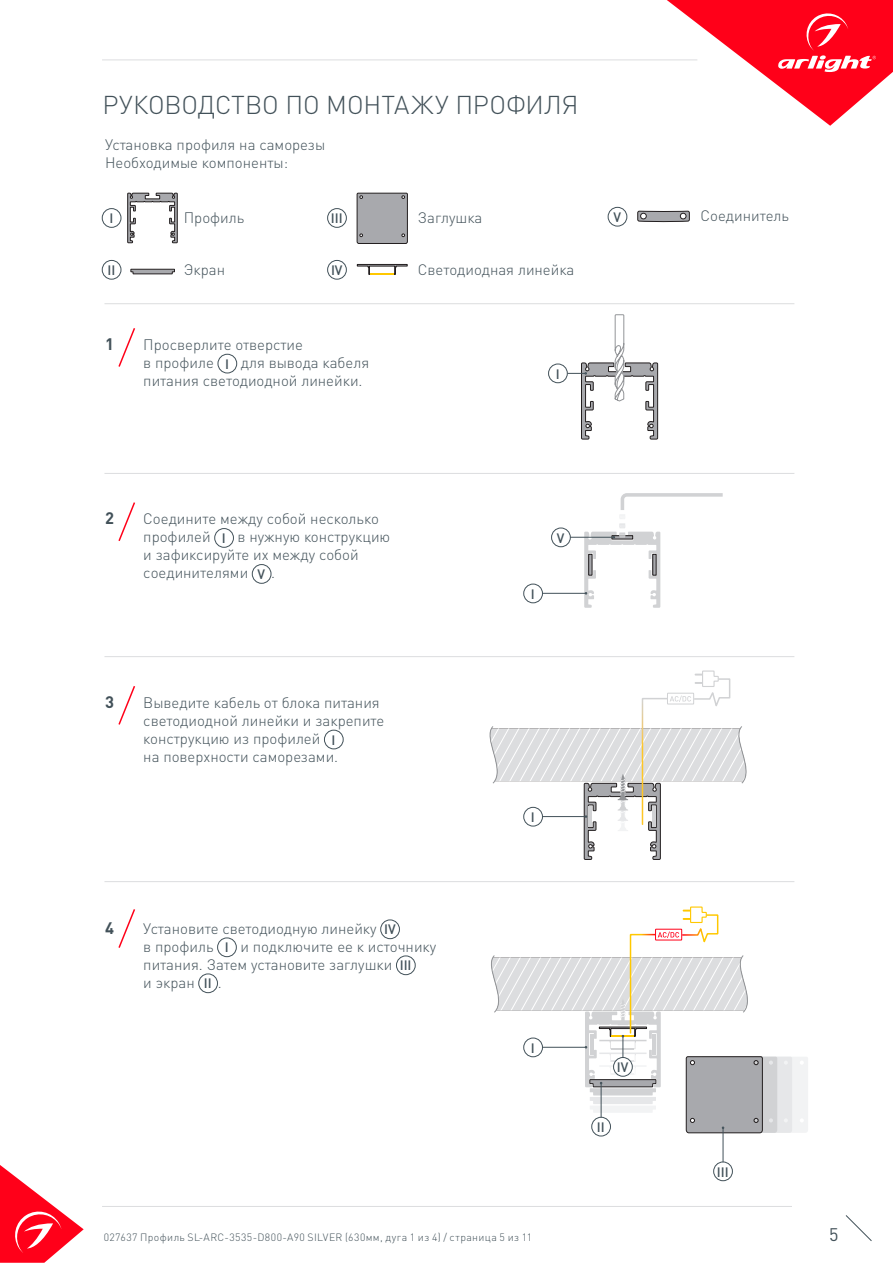
<style>
.page{position:relative;width:893px;height:1263px;background:#fff}
.page>*{position:absolute;margin:0;border:0;box-sizing:border-box;transform-origin:0 0}
.t1{font:300 25.5px "DIN Pro";letter-spacing:-.005em;color:#425159}
.t2{font:18px "DIN Pro";color:#425159}
.t3{font:700 16.5px "DIN Pro";color:#425159}
.t4{font:300 15px/18px "DIN Pro";color:#425159}
.t5{font:500 13.5px "DIN Pro";color:#425159}
.t6{font:300 10.5px "DIN Pro";letter-spacing:.04em;color:#425159}
</style>
<div class="page">
<svg style="left:0;top:1165px;width:84px;height:98px"></svg>
<svg style="left:845px;top:1215px;width:27px;height:26px"></svg>
<svg style="left:667px;top:0;width:226px;height:126px"></svg>
<hr style="left:102px;top:60px;width:595px;height:1px;background:#dcdddf">
<hr style="left:102px;top:1206px;width:690px;height:1px;background:#dcdddf">
<hr style="left:104px;top:303px;width:690px;height:1px;background:#dcdddf">
<hr style="left:104px;top:473px;width:690px;height:1px;background:#dcdddf">
<hr style="left:104px;top:656px;width:690px;height:1px;background:#dcdddf">
<hr style="left:104px;top:881px;width:690px;height:1px;background:#dcdddf">
<svg style="left:357px;top:264px;width:51px;height:11px"></svg>
<hr style="left:370px;top:273px;width:24px;height:2px;background:#ffc800">
<div style="left:327px;top:260px;width:20px;height:19px;border:1px solid #425159;border-radius:50%"></div>
<div style="left:608px;top:207px;width:19px;height:19px;border:1px solid #425159;border-radius:50%"></div>
<div style="left:218px;top:354px;width:19px;height:19px;border:1px solid #425159;border-radius:50%"></div>
<div style="left:215px;top:528px;width:19px;height:19px;border:1px solid #425159;border-radius:50%"></div>
<div style="left:252px;top:564px;width:19px;height:19px;border:1px solid #425159;border-radius:50%"></div>
<div style="left:324px;top:730px;width:19px;height:19px;border:1px solid #425159;border-radius:50%"></div>
<svg style="left:118px;top:328px;width:18px;height:39px"></svg>
<svg style="left:118px;top:502px;width:17px;height:39px"></svg>
<svg style="left:118px;top:686px;width:18px;height:39px"></svg>
<svg style="left:637px;top:211px;width:53px;height:11px"></svg>
<div style="left:551px;top:528px;width:19px;height:19px;border:1px solid #425159;border-radius:50%"></div>
<div style="left:523px;top:584px;width:20px;height:19px;border:1px solid #425159;border-radius:50%"></div>
<hr style="left:570px;top:537px;width:43px;height:1px;background:#425159">
<hr style="left:542px;top:593px;width:43px;height:1px;background:#425159">
<div style="left:548px;top:364px;width:19px;height:19px;border:1px solid #425159;border-radius:50%"></div>
<svg style="left:567px;top:314px;width:91px;height:125px"></svg>
<div style="left:591px;top:1117px;width:20px;height:19px;border:1px solid #425159;border-radius:50%"></div>
<div style="left:713px;top:1162px;width:20px;height:19px;border:1px solid #425159;border-radius:50%"></div>
<hr style="left:723px;top:1128px;width:1px;height:34px;background:#425159">
<svg style="left:584px;top:493px;width:139px;height:115px"></svg>
<div style="left:588px;top:554px;width:4px;height:21px;border:1px solid #231f20"></div>
<div style="left:380px;top:920px;width:20px;height:19px;border:1px solid #425159;border-radius:50%"></div>
<div style="left:217px;top:938px;width:20px;height:19px;border:1px solid #425159;border-radius:50%"></div>
<div style="left:396px;top:956px;width:19px;height:19px;border:1px solid #425159;border-radius:50%"></div>
<div style="left:199px;top:974px;width:19px;height:19px;border:1px solid #425159;border-radius:50%"></div>
<svg style="left:118px;top:909px;width:18px;height:39px"></svg>
<svg style="left:489px;top:670px;width:258px;height:190px"></svg>
<svg style="left:356px;top:193px;width:52px;height:51px;background:#9e9fa2"></svg>
<div style="left:102px;top:208px;width:19px;height:20px;border:1px solid #425159;border-radius:50%"></div>
<div style="left:102px;top:260px;width:19px;height:19px;border:1px solid #425159;border-radius:50%"></div>
<div style="left:327px;top:208px;width:20px;height:20px;border:1px solid #425159;border-radius:50%"></div>
<svg style="left:127px;top:193px;width:51px;height:50px"></svg>
<svg style="left:130px;top:269px;width:45px;height:5px"></svg>
<svg style="left:491px;top:906px;width:317px;height:227px"></svg>
<p class="t1" style="left:103px;top:87px;width:477px">РУКОВОДСТВО ПО МОНТАЖУ ПРОФИЛЯ</p>
<p class="t4" style="left:105px;top:134px;width:222px">Установка профиля на саморезы</p>
<p class="t4" style="left:105px;top:152px;width:185px">Необходимые компоненты:</p>
<p class="t5" style="left:109px;top:209px;width:5px">I</p>
<p class="t4" style="left:418px;top:207px;width:66px">Заглушка</p>
<p class="t5" style="left:107px;top:261px;width:9px">II</p>
<p class="t4" style="left:184px;top:207px;width:62px">Профиль</p>
<p class="t4" style="left:184px;top:260px;width:43px">Экран</p>
<p class="t5" style="left:331px;top:209px;width:13px">III</p>
<p class="t4" style="left:418px;top:260px;width:158px">Cветодиодная линейка</p>
<p class="t5" style="left:331px;top:261px;width:13px">IV</p>
<p class="t3" style="left:105px;top:333px;width:10px">1</p>
<p class="t4" style="left:143px;top:335px;width:161px">Просверлите отверстие в профиле</p>
<p class="t4" style="left:143px;top:353px;width:227px;text-indent:97px">для вывода кабеля питания светодиодной линейки.</p>
<p class="t5" style="left:225px;top:355px;width:5px">I</p>
<p class="t5" style="left:556px;top:364px;width:5px">I</p>
<p class="t5" style="left:613px;top:208px;width:9px">V</p>
<p class="t3" style="left:105px;top:507px;width:10px">2</p>
<p class="t4" style="left:143px;top:509px;width:237px">Соедините между собой несколько профилей</p>
<p class="t5" style="left:222px;top:529px;width:5px">I</p>
<p class="t4" style="left:143px;top:527px;width:249px;text-indent:94px">в нужную конструкцию и зафиксируйте их между собой соединителями</p>
<p class="t5" style="left:258px;top:565px;width:9px">V</p>
<p class="t4" style="left:271px;top:563px;width:5px">.</p>
<p class="t3" style="left:105px;top:691px;width:10px">3</p>
<p class="t4" style="left:143px;top:693px;width:243px">Выведите кабель от блока питания светодиодной линейки и закрепите конструкцию из профилей</p>
<p class="t5" style="left:332px;top:731px;width:5px">I</p>
<p class="t4" style="left:143px;top:747px;width:196px">на поверхности саморезами.</p>
<p class="t3" style="left:105px;top:916px;width:10px">4</p>
<p class="t4" style="left:143px;top:919px;width:235px">Установите светодиодную линейку</p>
<p class="t5" style="left:384px;top:920px;width:13px">IV</p>
<p class="t4" style="left:143px;top:937px;width:72px">в профиль</p>
<p class="t5" style="left:225px;top:938px;width:5px">I</p>
<p class="t4" style="left:143px;top:937px;width:295px;text-indent:97px">и подключите ее к источнику питания. Затем установите заглушки</p>
<p class="t5" style="left:400px;top:956px;width:13px">III</p>
<p class="t4" style="left:143px;top:973px;width:53px">и экран</p>
<p class="t5" style="left:204px;top:974px;width:9px">II</p>
<p class="t4" style="left:218px;top:973px;width:5px">.</p>
<p class="t5" style="left:531px;top:584px;width:5px">I</p>
<p class="t5" style="left:557px;top:528px;width:9px">V</p>
<p class="t5" style="left:531px;top:808px;width:5px">I</p>
<p class="t5" style="left:531px;top:1038px;width:5px">I</p>
<p class="t5" style="left:617px;top:1058px;width:13px">IV</p>
<p class="t5" style="left:597px;top:1118px;width:9px">II</p>
<p class="t4" style="left:700px;top:206px;width:90px">Соединитель</p>
<p class="t5" style="left:717px;top:1162px;width:13px">III</p>
<p class="t6" style="left:104px;top:1230px;width:430px">027637 Профиль SL-ARC-3535-D800-A90 SILVER (630мм, дуга 1 из 4) / страница 5 из 11</p>
<p class="t2" style="left:829px;top:1222px;width:11px">5</p>
</div>
